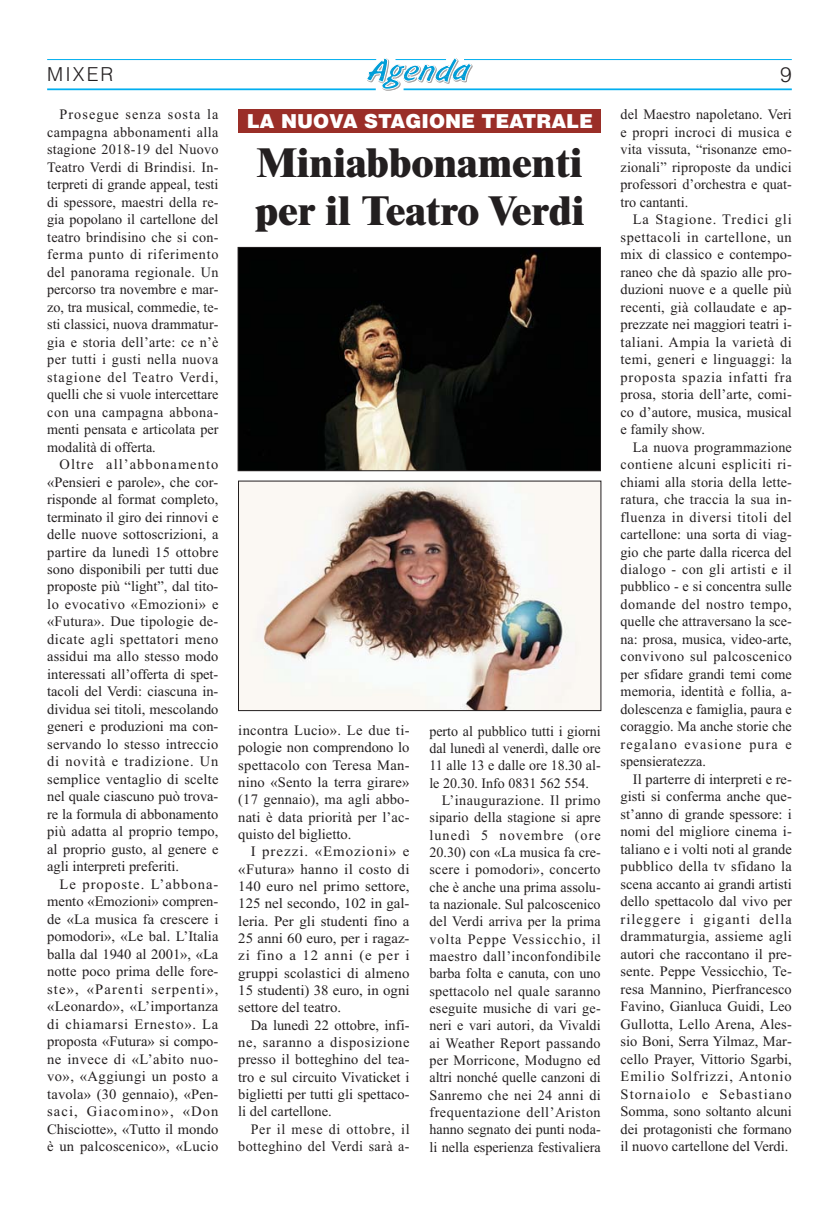
<style>
.page{position:relative;width:839px;height:1211px;background:#fff}
.page>*{position:absolute;margin:0;border:0;box-sizing:border-box;transform-origin:0 0}
.t1{font:800 40.25px/48.3px "Times";color:#231f20}
.t2{font:300 21px "Helvetica";color:#231f20}
.t3{font:900 19.25px "Helvetica";color:#fff}
.t4{font:300 19.25px "Helvetica";letter-spacing:.11em;color:#231f20}
.t5{font:14.35px/17.5px "Times New Roman";color:#231f20;text-align:justify}
.t6{font:14.35px/17.3px "Times New Roman";letter-spacing:.03em;color:#231f20;text-align:right}
.t7{font:14.35px "Times New Roman";letter-spacing:.025em;color:#231f20}
.t8{font:14.35px "Times New Roman";letter-spacing:.02em;color:#231f20}
.t9{font:14.35px "Times New Roman";letter-spacing:.035em;color:#231f20}
.t10{font:14.35px "Times New Roman";letter-spacing:.04em;color:#231f20}
.t11{font:14.35px "Times New Roman";letter-spacing:.065em;color:#231f20}
.t12{font:14.35px "Times New Roman";letter-spacing:.075em;color:#231f20}
</style>
<div class="page">
<hr style="left:403px;top:88px;width:388px;height:2px;background:#00aeef">
<hr style="left:47px;top:88px;width:328px;height:2px;background:#00aeef">
<hr style="left:464px;top:59px;width:327px;height:1px;background:#00aeef">
<hr style="left:47px;top:59px;width:329px;height:1px;background:#00aeef">
<svg style="left:366px;top:58px;width:106px;height:33px"></svg>
<div style="left:239px;top:109px;width:362px;height:24px;background:#9a2e28"></div>
<img style="left:240px;top:249px;width:358px;height:220px">
<div style="left:238px;top:247px;width:362px;height:224px;border:1px solid #231f20"></div>
<img style="left:240px;top:483px;width:359px;height:225px">
<h3 class="t4" style="left:47px;top:67px;width:68px">MIXER</h3>
<h2 class="t2" style="left:780px;top:66px;width:13px">9</h2>
<h3 class="t3" style="left:247px;top:115px;width:348px">LA NUOVA STAGIONE TEATRALE</h3>
<p class="t5" style="left:47px;top:107px;width:173px;text-indent:12px">Prosegue senza sosta la campagna abbonamenti alla stagione 2018-19 del Nuovo Teatro Verdi di Brindisi. In&shy;terpreti di grande appeal, testi di spessore, maestri della re&shy;gia popolano il cartellone del teatro brindisino che si con&shy;ferma punto di riferimento del panorama regionale. Un percorso tra novembre e mar&shy;zo, tra musical, commedie, te&shy;sti classici, nuova drammatur&shy;gia e storia dell’arte: ce n’è per tutti i gusti nella nuova stagione del Teatro Verdi, quelli che si vuole intercettare con una campagna abbona&shy;menti pensata e articolata per modalità di offerta.</p>
<p class="t5" style="left:47px;top:457px;width:173px;text-indent:12px">Oltre all’abbonamento «Pensieri e parole», che cor&shy;risponde al format completo, terminato il giro dei rinnovi e delle nuove sottoscrizioni, a partire da lunedì 15 ottobre sono disponibili per tutti due proposte più “light”, dal tito&shy;lo evocativo «Emozioni» e «Futura». Due tipologie de&shy;dicate agli spettatori meno assidui ma allo stesso modo interessati all’offerta di spet&shy;tacoli del Verdi: ciascuna in&shy;dividua sei titoli, mescolando generi e produzioni ma con&shy;servando lo stesso intreccio di novità e tradizione. Un semplice ventaglio di scelte nel quale ciascuno può trova&shy;re la formula di abbonamento più adatta al proprio tempo, al proprio gusto, al genere e agli interpreti preferiti.</p>
<p class="t5" style="left:47px;top:876px;width:173px;text-indent:12px">Le proposte. L’abbona&shy;mento «Emozioni» compren&shy;de «La musica fa crescere i pomodori», «Le bal. L’Italia balla dal 1940 al 2001», «La notte poco prima delle fore&shy;ste», «Parenti serpenti», «Leonardo», «L’importanza di chiamarsi Ernesto». La proposta «Futura» si compo&shy;ne invece di «L’abito nuo&shy;vo», «Aggiungi un posto a tavola» (30 gennaio), «Pen&shy;saci, Giacomino», «Don Chisciotte», «Tutto il mondo è un palcoscenico», «Lucio</p>
<p class="t5" style="left:620px;top:107px;width:173px">del Maestro napoletano. Veri e propri incroci di musica e vita vissuta, “risonanze emo&shy;zionali” riproposte da undici professori d’orchestra e quat&shy;tro cantanti.</p>
<p class="t5" style="left:620px;top:212px;width:173px;text-indent:12px">La Stagione. Tredici gli spettacoli in cartellone, un mix di classico e contempo&shy;raneo che dà spazio alle pro&shy;duzioni nuove e a quelle più recenti, già collaudate e ap&shy;prezzate nei maggiori teatri i&shy;taliani. Ampia la varietà di temi, generi e linguaggi: la proposta spazia infatti fra prosa, storia dell’arte, comi&shy;co d’autore, musica, musical e family show.</p>
<p class="t5" style="left:620px;top:439px;width:173px;text-indent:12px">La nuova programmazione contiene alcuni espliciti ri&shy;chiami alla storia della lette&shy;ratura, che traccia la sua in&shy;fluenza in diversi titoli del cartellone: una sorta di viag&shy;gio che parte dalla ricerca del dialogo - con gli artisti e il pubblico - e si concentra sulle domande del nostro tempo, quelle che attraversano la sce&shy;na: prosa, musica, video-arte, convivono sul palcoscenico per sfidare grandi temi come memoria, identità e follia, a&shy;dolescenza e famiglia, paura e coraggio. Ma anche storie che regalano evasione pura e spensieratezza.</p>
<p class="t5" style="left:620px;top:771px;width:173px;text-indent:12px">Il parterre di interpreti e re&shy;gisti si conferma anche que&shy;st’anno di grande spessore: i nomi del migliore cinema i&shy;taliano e i volti noti al grande pubblico della tv sfidano la scena accanto ai grandi artisti dello spettacolo dal vivo per rileggere i giganti della drammaturgia, assieme agli autori che raccontano il pre&shy;sente. Peppe Vessicchio, Te&shy;resa Mannino, Pierfrancesco Favino, Gianluca Guidi, Leo Gullotta, Lello Arena, Ales&shy;sio Boni, Serra Yilmaz, Mar&shy;cello Prayer, Vittorio Sgarbi, Emilio Solfrizzi, Antonio Stornaiolo e Sebastiano Somma, sono soltanto alcuni dei protagonisti che formano il nuovo cartellone del Verdi.</p>
<h1 class="t1" style="left:255px;top:142px;width:330px">Miniabbonamenti per il Teatro Verdi</h1>
<p class="t5" style="left:238px;top:723px;width:173px">incontra Lucio». Le due ti&shy;pologie non comprendono lo spettacolo con Teresa Man&shy;nino «Sento la terra girare» (17 gennaio), ma agli abbo&shy;nati è data priorità per l’ac&shy;quisto del biglietto.</p>
<p class="t5" style="left:238px;top:844px;width:173px;text-indent:12px">I prezzi. «Emozioni» e «Futura» hanno il costo di 140 euro nel primo settore, 125 nel secondo, 102 in gal&shy;leria. Per gli studenti fino a 25 anni 60 euro, per i ragaz&shy;zi fino a 12 anni (e per i gruppi scolastici di almeno 15 studenti) 38 euro, in ogni settore del teatro.</p>
<p class="t5" style="left:238px;top:1017px;width:173px;text-indent:12px">Da lunedì 22 ottobre, infi&shy;ne, saranno a disposizione presso il botteghino del tea&shy;tro e sul circuito Vivaticket i biglietti per tutti gli spettaco&shy;li del cartellone.</p>
<p class="t6" style="left:238px;top:1121px;width:173px">Per il mese di ottobre, il botteghino del Verdi sarà a-</p>
<p class="t5" style="left:429px;top:723px;width:173px">perto al pubblico tutti i giorni</p>
<p class="t5" style="left:429px;top:740px;width:173px">dal lunedì al venerdì, dalle ore</p>
<p class="t5" style="left:429px;top:758px;width:173px">11 alle 13 e dalle ore 18.30 al-</p>
<p class="t5" style="left:429px;top:775px;width:161px">le 20.30. Info 0831 562 554.</p>
<p class="t6" style="left:442px;top:792px;width:160px">L’inaugurazione. Il primo</p>
<p class="t5" style="left:429px;top:810px;width:173px">sipario della stagione si apre</p>
<p class="t12" style="left:429px;top:829px;width:173px">lunedì 5 novembre (ore</p>
<p class="t5" style="left:429px;top:844px;width:173px">20.30) con «La musica fa cre-</p>
<p class="t7" style="left:429px;top:864px;width:173px">scere i pomodori», concerto</p>
<p class="t5" style="left:429px;top:879px;width:173px">che è anche una prima assolu-</p>
<p class="t5" style="left:429px;top:896px;width:173px">ta nazionale. Sul palcoscenico</p>
<p class="t5" style="left:429px;top:914px;width:173px">del Verdi arriva per la prima</p>
<p class="t11" style="left:429px;top:933px;width:173px">volta Peppe Vessicchio, il</p>
<p class="t9" style="left:429px;top:950px;width:173px">maestro dall’inconfondibile</p>
<p class="t5" style="left:429px;top:966px;width:173px">barba folta e canuta, con uno</p>
<p class="t8" style="left:429px;top:985px;width:173px">spettacolo nel quale saranno</p>
<p class="t5" style="left:429px;top:1000px;width:173px">eseguite musiche di vari ge-</p>
<p class="t5" style="left:429px;top:1018px;width:173px">neri e vari autori, da Vivaldi</p>
<p class="t7" style="left:429px;top:1037px;width:173px">ai Weather Report passando</p>
<p class="t8" style="left:429px;top:1054px;width:173px">per Morricone, Modugno ed</p>
<p class="t5" style="left:429px;top:1070px;width:173px">altri nonché quelle canzoni di</p>
<p class="t6" style="left:429px;top:1087px;width:173px">Sanremo che nei 24 anni di</p>
<p class="t10" style="left:429px;top:1106px;width:173px">frequentazione dell’Ariston</p>
<p class="t5" style="left:429px;top:1121px;width:173px">hanno segnato dei punti noda-</p>
<p class="t5" style="left:429px;top:1139px;width:173px">li nella esperienza festivaliera</p>
</div>
